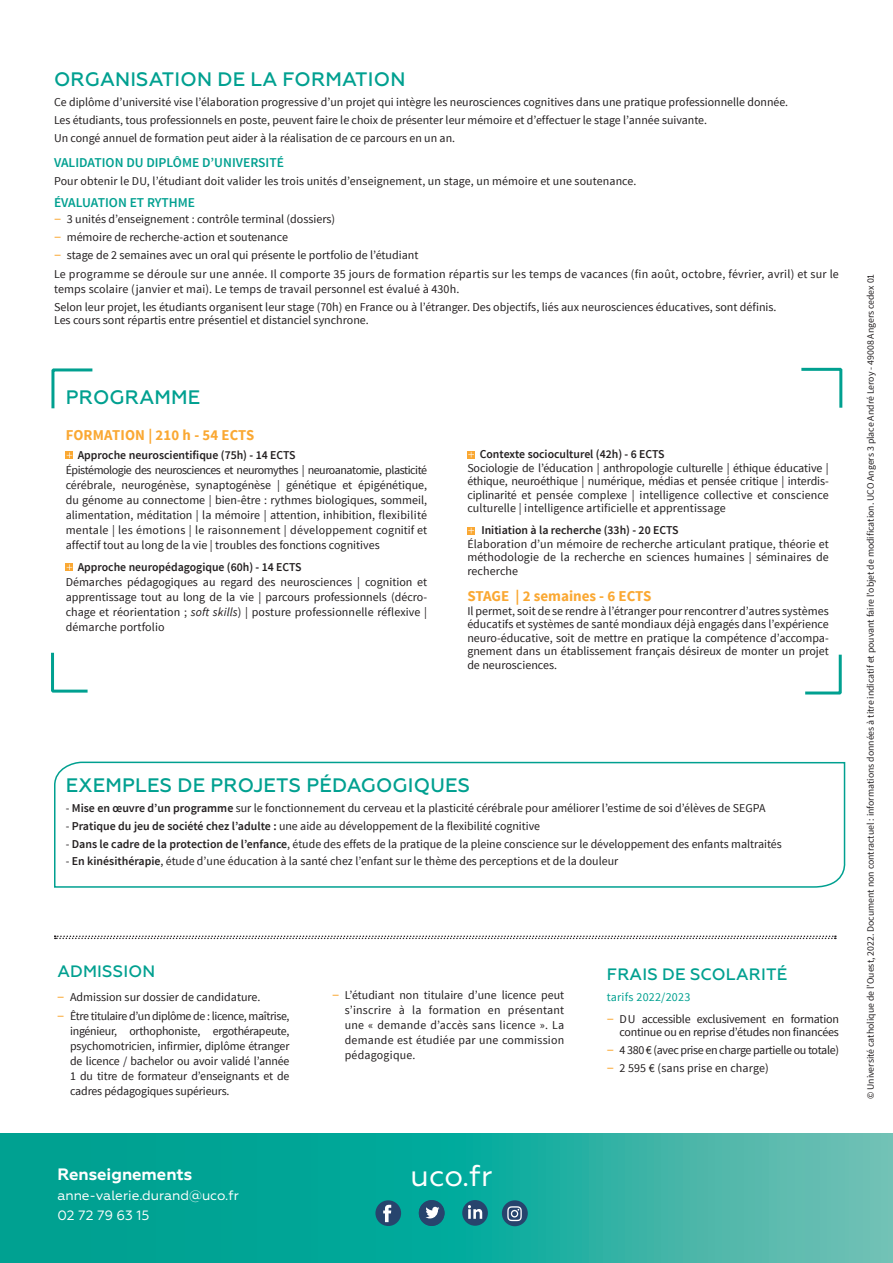
<style>
.page{position:relative;width:893px;height:1263px;background:#fff}
.page>*{position:absolute;margin:0;border:0;box-sizing:border-box;transform-origin:0 0}
.t1{font:30px "Geometria";color:#fff}
.t2{font:500 19.5px "Geometria";letter-spacing:.01em;color:#00a090}
.t3{font:500 16.5px "Geometria";letter-spacing:.01em;color:#00a090}
.t4{font:700 16.5px "Geometria";color:#fff}
.t5{font:700 15px "Source Sans Pro";color:#faa833}
.t6{font:600 13.5px "Source Sans Pro";color:#00a090}
.t7{font:13.5px/19.8px "Geometria";color:#fff}
.t8{font:12px/15px "Source Sans Pro";color:#231f20;text-align:justify}
.t9{font:12px/19.2px "Source Sans Pro";letter-spacing:.02em;color:#231f20}
.t10{font:600 12px "Source Sans Pro";color:#231f20}
.t11{font:12px/13.5px "Source Sans Pro";letter-spacing:-.02em;color:#231f20;text-align:right}
.t12{font:12px "Source Sans Pro";letter-spacing:-.03em;color:#231f20}
.t13{font:12px "Source Sans Pro";letter-spacing:.02em;color:#00a090}
.t14{font:9.75px "Source Sans Pro";color:#231f20}
.s1{font-size:15px;color:#faa833}
.s2{font-style:italic}
.s3{font-weight:600}
</style>
<div class="page">
<svg style="left:54px;top:761px;width:792px;height:127px"></svg>
<svg style="left:51px;top:368px;width:42px;height:41px"></svg>
<svg style="left:805px;top:654px;width:37px;height:41px"></svg>
<div style="left:66px;top:451px;width:7px;height:8px;background:#faa833"></div>
<svg style="left:67px;top:452px;width:5px;height:6px"></svg>
<svg style="left:66px;top:563px;width:7px;height:8px"></svg>
<div style="left:467px;top:451px;width:8px;height:7px;background:#faa833"></div>
<svg style="left:468px;top:452px;width:6px;height:5px"></svg>
<div style="left:467px;top:527px;width:8px;height:7px;background:#faa833"></div>
<svg style="left:468px;top:528px;width:6px;height:5px"></svg>
<svg style="left:0;top:1134px;width:893px;height:129px;background:#1fac9e"></svg>
<svg style="left:54px;top:935px;width:782px;height:4px"></svg>
<svg style="left:801px;top:367px;width:42px;height:41px"></svg>
<svg style="left:51px;top:652px;width:37px;height:41px"></svg>
<div style="left:375px;top:1200px;width:26px;height:26px;background:#27446d;border-radius:50%"></div>
<svg style="left:383px;top:1205px;width:8px;height:17px"></svg>
<div style="left:462px;top:1200px;width:26px;height:26px;background:#27446d;border-radius:50%"></div>
<svg style="left:468px;top:1205px;width:14px;height:14px"></svg>
<div style="left:502px;top:1200px;width:26px;height:26px;background:#27446d;border-radius:50%"></div>
<svg style="left:507px;top:1206px;width:15px;height:15px"></svg>
<div style="left:419px;top:1200px;width:25px;height:26px;background:#27446d;border-radius:50%"></div>
<svg style="left:425px;top:1207px;width:14px;height:11px"></svg>
<h2 class="t2" style="left:54px;top:68px;width:353px">ORGANISATION DE LA FORMATION</h2>
<p class="t8" style="left:54px;top:94px;width:736px;line-height:17.7px;text-align:left">Ce diplôme d’université vise l’élaboration progressive d’un projet qui intègre les neurosciences cognitives dans une pratique professionnelle donnée.<br>Les étudiants, tous professionnels en poste, peuvent faire le choix de présenter leur mémoire et d’effectuer le stage l’année suivante.<br>Un congé annuel de formation peut aider à la réalisation de ce parcours en un an.</p>
<p class="t6" style="left:54px;top:154px;width:232px">VALIDATION DU DIPLÔME D’UNIVERSITÉ</p>
<p class="t8" style="left:54px;top:173px;width:584px">Pour obtenir le DU, l’étudiant doit valider les trois unités d’enseignement, un stage, un mémoire et une soutenance.</p>
<p class="t6" style="left:54px;top:194px;width:143px">ÉVALUATION ET RYTHME</p>
<p class="t8" style="left:54px;top:212px;width:283px"><span class="s1">–</span> 3 unités d’enseignement : contrôle terminal (dossiers)</p>
<p class="t8" style="left:54px;top:230px;width:236px"><span class="s1">–</span> mémoire de recherche-action et soutenance</p>
<p class="t9" style="left:54px;top:245px;width:786px"><span class="s1">–</span> stage de 2 semaines avec un oral qui présente le portfolio de l’étudiant<br>Le programme se déroule sur une année. Il comporte 35 jours de formation répartis sur les temps de vacances (fin août, octobre, février, avril) et sur le</p>
<p class="t8" style="left:54px;top:280px;width:724px;line-height:17.7px">temps scolaire (janvier et mai). Le temps de travail personnel est évalué à 430h.<br>Selon leur projet, les étudiants organisent leur stage (70h) en France ou à l’étranger. Des objectifs, liés aux neurosciences éducatives, sont définis.</p>
<p class="t8" style="left:54px;top:313px;width:316px">Les cours sont répartis entre présentiel et distanciel synchrone.</p>
<h2 class="t2" style="left:66px;top:386px;width:136px">PROGRAMME</h2>
<p class="t5" style="left:66px;top:425px;width:190px">FORMATION | 210 h - 54 ECTS</p>
<p class="t10" style="left:78px;top:447px;width:219px">Approche neuroscientifique (75h) - 14 ECTS</p>
<p class="t8" style="left:66px;top:463px;width:363px">Épistémologie des neurosciences et neuromythes | neuroanatomie, plasticité cérébrale, neurogénèse, synaptogénèse | génétique et épigénétique, du génome au connectome | bien-être : rythmes biologiques, sommeil, alimentation, méditation | la mémoire | attention, inhibition, flexibilité mentale | les émotions | le raisonnement | développement cognitif et affectif tout au long de la vie | troubles des fonctions cognitives</p>
<p class="t10" style="left:78px;top:559px;width:225px">Approche neuropédagogique (60h) - 14 ECTS</p>
<p class="t8" style="left:66px;top:575px;width:363px">Démarches pédagogiques au regard des neurosciences | cognition et apprentissage tout au long de la vie | parcours professionnels (décro&shy;chage et réorientation ; <span class="s2">soft skills</span>) | posture professionnelle réflexive | démarche portfolio</p>
<p class="t10" style="left:480px;top:447px;width:186px">Contexte socioculturel (42h) - 6 ECTS</p>
<p class="t8" style="left:467px;top:461px;width:363px;line-height:13.5px">Sociologie de l’éducation | anthropologie culturelle | éthique éducative | éthique, neuroéthique | numérique, médias et pensée critique | interdis&shy;ciplinarité et pensée complexe | intelligence collective et conscience culturelle | intelligence artificielle et apprentissage</p>
<p class="t10" style="left:481px;top:523px;width:199px">Initiation à la recherche (33h) - 20 ECTS</p>
<p class="t8" style="left:467px;top:537px;width:363px;line-height:13.5px">Élaboration d’un mémoire de recherche articulant pratique, théorie et méthodologie de la recherche en sciences humaines | séminaires de recherche</p>
<p class="t5" style="left:467px;top:587px;width:186px">STAGE | 2 semaines - 6 ECTS</p>
<p class="t8" style="left:467px;top:604px;width:363px;line-height:13.5px">Il permet, soit de se rendre à l’étranger pour rencontrer d’autres systèmes éducatifs et systèmes de santé mondiaux déjà engagés dans l’expérience neuro-éducative, soit de mettre en pratique la compétence d’accompa&shy;gnement dans un établissement français désireux de monter un projet de neurosciences.</p>
<h2 class="t2" style="left:66px;top:774px;width:406px">EXEMPLES DE PROJETS PÉDAGOGIQUES</h2>
<p class="t8" style="left:66px;top:801px;width:701px">- <span class="s3">Mise en œuvre d’un programme</span> sur le fonctionnement du cerveau et la plasticité cérébrale pour améliorer l’estime de soi d’élèves de SEGPA</p>
<p class="t8" style="left:66px;top:819px;width:476px">- <span class="s3">Pratique du jeu de société chez l’adulte :</span> une aide au développement de la flexibilité cognitive</p>
<p class="t8" style="left:66px;top:836px;width:718px">- <span class="s3">Dans le cadre de la protection de l’enfance</span>, étude des effets de la pratique de la pleine conscience sur le développement des enfants maltraités</p>
<p class="t8" style="left:66px;top:854px;width:554px">- <span class="s3">En kinésithérapie</span>, étude d’une éducation à la santé chez l’enfant sur le thème des perceptions et de la douleur</p>
<h3 class="t3" style="left:57px;top:962px;width:99px">ADMISSION</h3>
<p class="t8" style="left:57px;top:990px;width:205px"><span class="s1">–</span> Admission sur dossier de candidature.</p>
<p class="t8" style="left:70px;top:1009px;width:221px;text-indent:-13px"><span class="s1">–</span> Être titulaire d’un diplôme de : licence, maîtrise, ingénieur, orthophoniste, ergothérapeute, psychomotricien, infirmier, diplôme étranger de licence / bachelor ou avoir validé l’année 1 du titre de formateur d’enseignants et de cadres pédagogiques supérieurs.</p>
<h3 class="t4" style="left:57px;top:1164px;width:136px">Renseignements</h3>
<p class="t7" style="left:57px;top:1185px;width:183px">anne-valerie.durand@uco.fr<br>02 72 79 63 15</p>
<p class="t8" style="left:345px;top:988px;width:221px;text-indent:-13px"><span class="s1">–</span> L’étudiant non titulaire d’une licence peut s’inscrire à la formation en présentant une « demande d’accès sans licence ». La demande est étudiée par une commission pédagogique.</p>
<h1 class="t1" style="left:411px;top:1158px;width:83px">uco.fr</h1>
<h3 class="t3" style="left:607px;top:964px;width:182px">FRAIS DE SCOLARITÉ</h3>
<p class="t13" style="left:607px;top:989px;width:85px">tarifs 2022/2023</p>
<p class="t11" style="left:607px;top:1012px;width:234px"><span class="s1">–</span> DU accessible exclusivement en formation continue ou en reprise d’études non financées</p>
<p class="t12" style="left:607px;top:1043px;width:234px"><span class="s1">–</span> 4 380 € (avec prise en charge partielle ou totale)</p>
<p class="t8" style="left:607px;top:1060px;width:163px"><span class="s1">–</span> 2 595 € (sans prise en charge)</p>
<p class="t14" style="left:864px;top:1099px;width:827px;rotate:-90deg">© Université catholique de l’Ouest, 2022. Document non contractuel : informations données à titre indicatif et pouvant faire l’objet de modification. UCO Angers 3 place André Leroy - 49008 Angers cedex 01</p>
</div>
